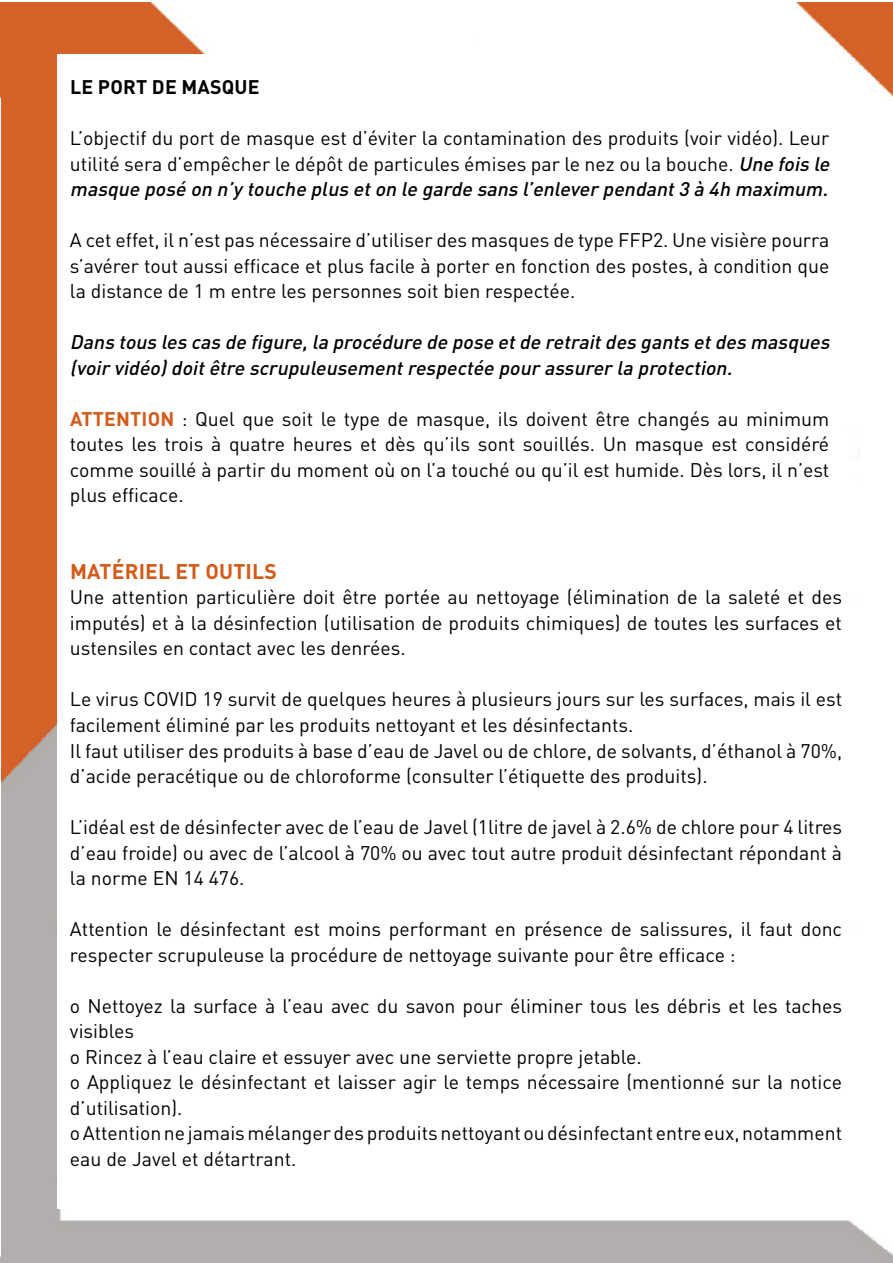
<style>
.page{position:relative;width:893px;height:1263px;background:#fff}
.page>*{position:absolute;margin:0;border:0;box-sizing:border-box;transform-origin:0 0}
.t1{font:700 21px "DIN Pro";letter-spacing:.01em;color:#d35a18}
.t2{font:19.5px/25.5px "DIN Pro";color:#000}
.t3{font:italic 500 19.5px/25.5px "DIN Pro";color:#000}
.t4{font:700 19.5px "DIN Pro";letter-spacing:.01em;color:#000}
.s1{font-weight:500;font-style:italic}
.s2{font-weight:700;color:#d35a18}
</style>
<div class="page">
<img style="left:0;top:2px;width:893px;height:1261px">
<div style="left:57px;top:54px;width:785px;height:1155px;background:#fff"></div>
<p class="t4" style="left:70px;top:74px;width:191px">LE PORT DE MASQUE</p>
<p class="t2" style="left:70px;top:125px;width:766px">L’objectif du port de masque est d’éviter la contamination des produits (voir vidéo). Leur utilité sera d’empêcher le dépôt de particules émises par le nez ou la bouche. <span class="s1">Une fois le masque posé on n’y touche plus eton le garde sans l’enleverpendant3 à 4h maximum.</span></p>
<p class="t2" style="left:70px;top:227px;width:761px;text-align:justify">A cet effet, il n’est pas nécessaire d’utiliser des masques de type FFP2. Une visière pourra s’avérer tout aussi efficace et plus facile à porter en fonction des postes, à condition que la distance de 1 m entre les personnes soit bien respectée.</p>
<p class="t3" style="left:70px;top:329px;width:766px">Dans tous les cas de figure,la procédure de pose etde retraitdes gants etdes masques (voirvidéo)doitêtre scrupuleusementrespectée pourassurerla protection.</p>
<p class="t2" style="left:70px;top:405px;width:761px;text-align:justify"><span class="s2">ATTENTION</span> : Quel que soit le type de masque, ils doivent être changés au minimum toutes les trois à quatre heures et dès qu’ils sont souillés. Un masque est considéré comme souillé à partir du moment où on l’a touché ou qu’il est humide. Dès lors, il n’est plus efficace.</p>
<p class="t1" style="left:70px;top:557px;width:208px">MATÉRIEL ET OUTILS</p>
<p class="t2" style="left:70px;top:584px;width:774px;text-align:justify">Une attention particulière doit être portée au nettoyage (élimination de la saleté et des imputés) et à la désinfection (utilisation de produits chimiques) de toutes les surfaces et ustensiles en contact avec les denrées.</p>
<p class="t2" style="left:70px;top:686px;width:774px">Le virus COVID 19 survit de quelques heures à plusieurs jours sur les surfaces, mais il est facilement éliminé par les produits nettoyant et les désinfectants.<br>Il faut utiliser des produits à base d’eau de Javel ou de chlore, de solvants, d’éthanol à 70%, d’acide peracétique ou de chloroforme (consulter l’étiquette des produits).</p>
<p class="t2" style="left:70px;top:813px;width:774px;text-align:justify">L’idéal est de désinfecter avec de l’eau de Javel (1litre de javel à 2.6% de chlore pour 4 litres d’eau froide) ou avec de l’alcool à 70% ou avec tout autre produit désinfectant répondant à la norme EN 14 476.</p>
<p class="t2" style="left:70px;top:915px;width:774px">Attention le désinfectant est moins performant en présence de salissures, il faut donc respecter scrupuleuse la procédure de nettoyage suivante pour être efficace :</p>
<p class="t2" style="left:70px;top:992px;width:774px">o Nettoyez la surface à l’eau avec du savon pour éliminer tous les débris et les taches visibles<br>o Rincez à l’eau claire et essuyer avec une serviette propre jetable.<br>o Appliquez le désinfectant et laisser agir le temps nécessaire (mentionné sur la notice d’utilisation).<br>o Attention ne jamais mélanger des produits nettoyant ou désinfectant entre eux, notamment eau de Javel et détartrant.</p>
</div>
